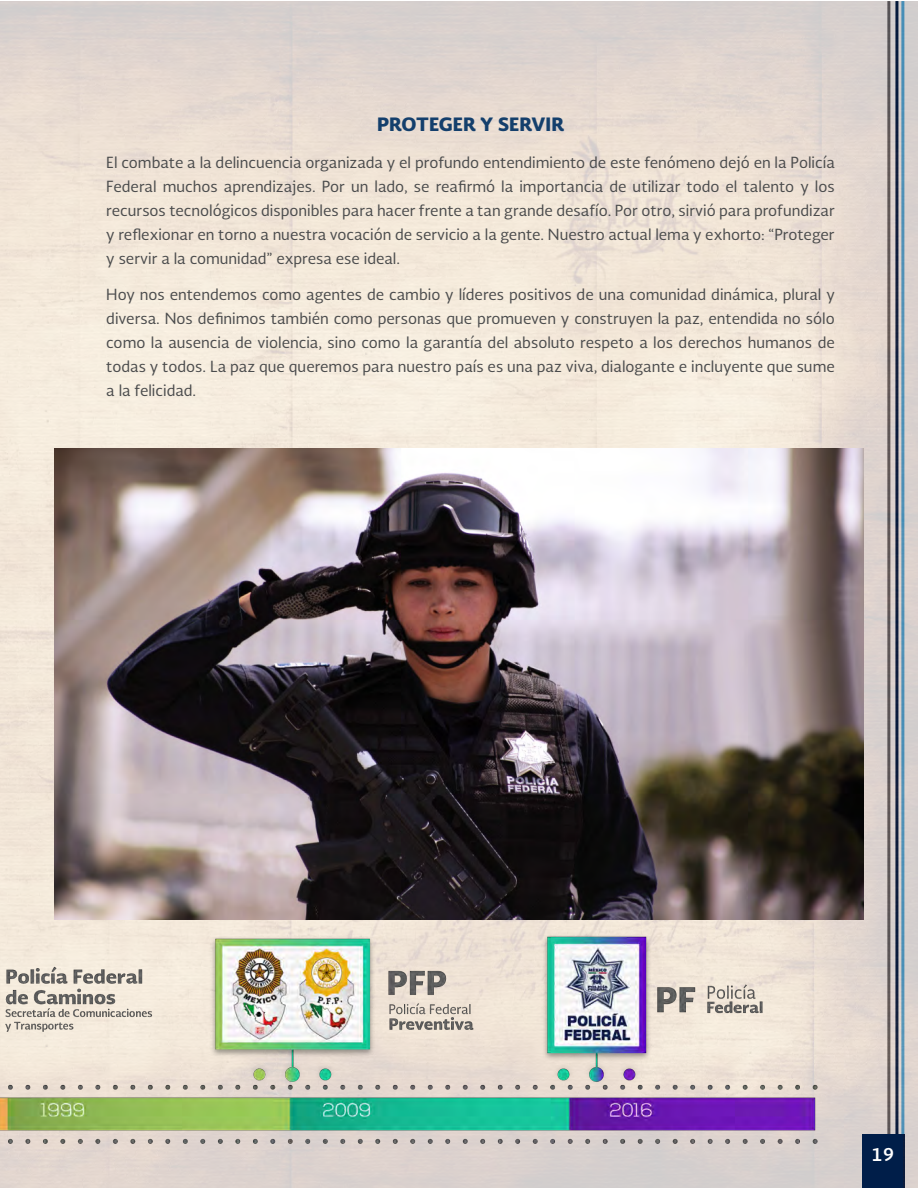
<style>
.page{position:relative;width:918px;height:1188px;background:#fff}
.page>*{position:absolute;margin:0;border:0;box-sizing:border-box;transform-origin:0 0}
.t1{font:900 18px "Soberana Sans";color:#143f6c}
.t2{font:700 18px "Soberana Sans";color:#fff}
.t3{font:15px/24px "Soberana Sans";color:#4b4c4d;text-align:justify}
</style>
<div class="page">
<img style="left:0;top:1px;width:918px;height:1187px">
<img style="left:0;top:934px;width:835px;height:215px">
<img style="left:54px;top:449px;width:810px;height:471px">
<div style="left:863px;top:1134px;width:40px;height:54px;background:#001e49"></div>
<p class="t1" style="left:377px;top:111px;width:189px">PROTEGER Y SERVIR</p>
<p class="t3" style="left:106px;top:150px;width:730px">El combate a la delincuencia organizada y el profundo entendimiento de este fenómeno dejó en la Policía Federal muchos aprendizajes. Por un lado, se reafirmó la importancia de utilizar todo el talento y los recursos tecnológicos disponibles para hacer frente a tan grande desafío. Por otro, sirvió para profundizar y reflexionar en torno a nuestra vocación de servicio a la gente. Nuestro actual lema y exhorto: “Proteger y servir a la comunidad” expresa ese ideal.</p>
<p class="t3" style="left:106px;top:282px;width:730px">Hoy nos entendemos como agentes de cambio y líderes positivos de una comunidad dinámica, plural y diversa. Nos definimos también como personas que promueven y construyen la paz, entendida no sólo como la ausencia de violencia, sino como la garantía del absoluto respeto a los derechos humanos de todas y todos. La paz que queremos para nuestro país es una paz viva, dialogante e incluyente que sume a la felicidad.</p>
<p class="t2" style="left:871px;top:1142px;width:25px">19</p>
<p class="t2" style="left:873px;top:1144px;width:25px">19</p>
</div>
